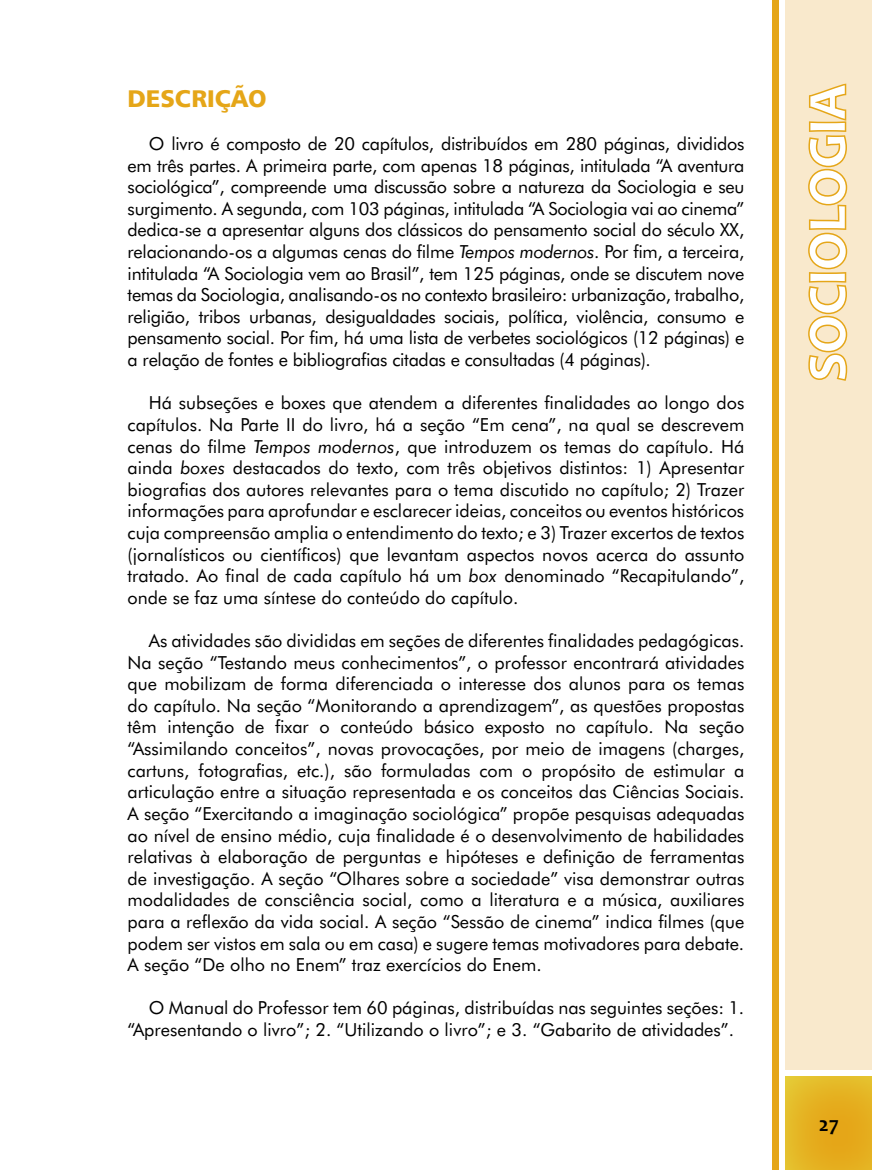
<style>
.page{position:relative;width:872px;height:1170px;background:#fff}
.page>*{position:absolute;margin:0;border:0;box-sizing:border-box;transform-origin:0 0}
.t1{font:700 54px "Candara";color:#fff}
.t2{font:24px "Humanist 777 BT Black B";color:#e5a618}
.t3{font:700 21px "Candara";color:#000}
.t4{font:18px/21.6px "Futura BT";color:#000;text-align:justify}
.s1{font-style:italic}
</style>
<div class="page">
<div style="left:785px;top:0;width:87px;height:1068px;background:#f9e9cc"></div>
<svg style="left:785px;top:1076px;width:87px;height:93px;background:#e5b221"></svg>
<div style="left:771px;top:0;width:7px;height:1169px;background:#e5a618"></div>
<svg style="left:808px;top:83px;width:40px;height:298px"></svg>
<h2 class="t2" style="left:128px;top:83px;width:141px">DESCRIÇÃO</h2>
<p class="t4" style="left:128px;top:132px;width:618px;text-indent:21px">O livro é composto de 20 capítulos, distribuídos em 280 páginas, divididos em três partes. A primeira parte, com apenas 18 páginas, intitulada “A aventura sociológica”, compreende uma discussão sobre a natureza da Sociologia e seu surgimento. A segunda, com 103 páginas, intitulada “A Sociologia vai ao cinema” dedica-se a apresentar alguns dos clássicos do pensamento social do século XX, relacionando-os a algumas cenas do filme <span class="s1">Tempos modernos</span>. Por fim, a terceira, intitulada “A Sociologia vem ao Brasil”, tem 125 páginas, onde se discutem nove temas da Sociologia, analisando-os no contexto brasileiro: urbanização, trabalho, religião, tribos urbanas, desigualdades sociais, política, violência, consumo e pensamento social. Por fim, há uma lista de verbetes sociológicos (12 páginas) e a relação de fontes e bibliografias citadas e consultadas (4 páginas).</p>
<p class="t4" style="left:128px;top:392px;width:618px;text-indent:21px">Há subseções e boxes que atendem a diferentes finalidades ao longo dos capítulos. Na Parte II do livro, há a seção “Em cena”, na qual se descrevem cenas do filme <span class="s1">Tempos modernos</span>, que introduzem os temas do capítulo. Há ainda <span class="s1">boxes</span> destacados do texto, com três objetivos distintos: 1) Apresentar biografias dos autores relevantes para o tema discutido no capítulo; 2) Trazer informações para aprofundar e esclarecer ideias, conceitos ou eventos históricos cuja compreensão amplia o entendimento do texto; e 3) Trazer excertos de textos (jornalísticos ou científicos) que levantam aspectos novos acerca do assunto tratado. Ao final de cada capítulo há um <span class="s1">box</span> denominado “Recapitulando”, onde se faz uma síntese do conteúdo do capítulo.</p>
<p class="t4" style="left:128px;top:629px;width:618px;text-indent:21px">As atividades são divididas em seções de diferentes finalidades pedagógicas.<br>Na seção “Testando meus conhecimentos”, o professor encontrará atividades que mobilizam de forma diferenciada o interesse dos alunos para os temas do capítulo. Na seção “Monitorando a aprendizagem”, as questões propostas têm intenção de fixar o conteúdo básico exposto no capítulo. Na seção “Assimilando conceitos”, novas provocações, por meio de imagens (charges, cartuns, fotografias, etc.), são formuladas com o propósito de estimular a articulação entre a situação representada e os conceitos das Ciências Sociais.<br>A seção “Exercitando a imaginação sociológica” propõe pesquisas adequadas ao nível de ensino médio, cuja finalidade é o desenvolvimento de habilidades relativas à elaboração de perguntas e hipóteses e definição de ferramentas de investigação. A seção “Olhares sobre a sociedade” visa demonstrar outras modalidades de consciência social, como a literatura e a música, auxiliares para a reflexão da vida social. A seção “Sessão de cinema” indica filmes (que podem ser vistos em sala ou em casa) e sugere temas motivadores para debate.<br>A seção “De olho no Enem” traz exercícios do Enem.</p>
<p class="t4" style="left:128px;top:996px;width:618px;text-indent:21px">O Manual do Professor tem 60 páginas, distribuídas nas seguintes seções: 1. “Apresentando o livro”; 2. “Utilizando o livro”; e 3. “Gabarito de atividades”.</p>
<h1 class="t1" style="left:794px;top:381px;width:297px;rotate:-90deg">SOCIOLOGIA</h1>
<p class="t3" style="left:819px;top:1111px;width:21px">27</p>
</div>
